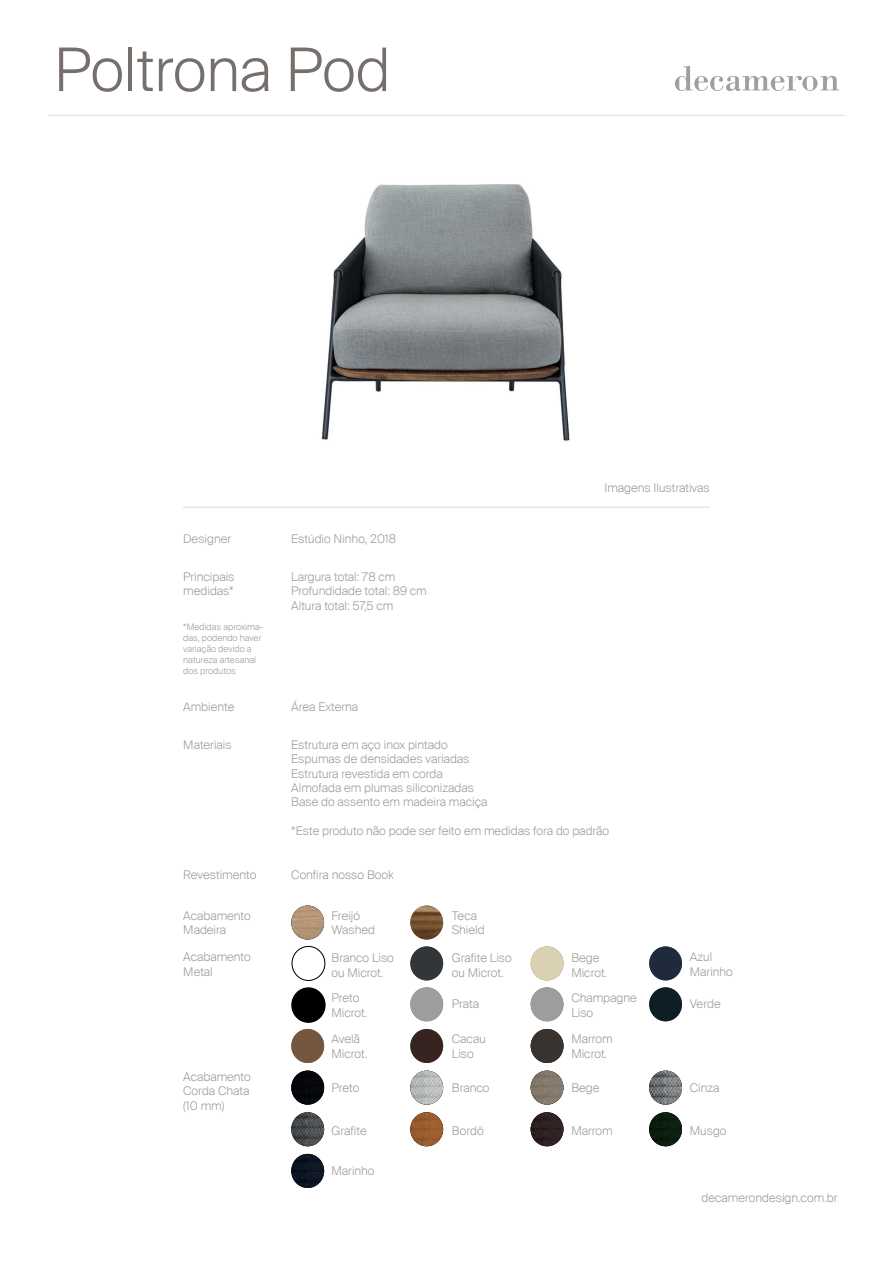
<style>
.page{position:relative;width:893px;height:1263px;background:#fff}
.page>*{position:absolute;margin:0;border:0;box-sizing:border-box;transform-origin:0 0}
.t1{font:300 60px "Suisse Intl";color:#766f6b}
.t2{font:300 12px/14.4px "Suisse Intl";color:#9f9d97}
.t3{font:300 9px/10.8px "Suisse Intl";color:#9f9d97}
</style>
<div class="page">
<svg style="left:675px;top:66px;width:164px;height:25px"></svg>
<hr style="left:49px;top:115px;width:795px;height:1px;background:#e5e8e7">
<hr style="left:183px;top:506px;width:527px;height:2px;background:#e5e8e7">
<img style="left:291px;top:905px;width:33px;height:34px">
<img style="left:410px;top:905px;width:33px;height:34px">
<svg style="left:292px;top:946px;width:33px;height:34px"></svg>
<div style="left:292px;top:946px;width:33px;height:35px;border:1px solid #000001;border-radius:50%"></div>
<svg style="left:410px;top:946px;width:33px;height:34px"></svg>
<svg style="left:531px;top:946px;width:32px;height:34px"></svg>
<svg style="left:649px;top:946px;width:33px;height:34px"></svg>
<svg style="left:292px;top:988px;width:33px;height:34px"></svg>
<div style="left:291px;top:987px;width:35px;height:36px;border:2px solid #000001;border-radius:50%"></div>
<svg style="left:410px;top:987px;width:33px;height:34px"></svg>
<svg style="left:531px;top:987px;width:32px;height:34px"></svg>
<svg style="left:649px;top:987px;width:33px;height:34px"></svg>
<svg style="left:410px;top:1029px;width:33px;height:34px"></svg>
<svg style="left:291px;top:1029px;width:33px;height:34px"></svg>
<svg style="left:531px;top:1029px;width:32px;height:34px"></svg>
<img style="left:291px;top:1070px;width:33px;height:34px">
<img style="left:410px;top:1070px;width:33px;height:34px">
<img style="left:531px;top:1070px;width:32px;height:34px">
<img style="left:649px;top:1070px;width:33px;height:34px">
<img style="left:291px;top:1112px;width:33px;height:34px">
<img style="left:410px;top:1112px;width:33px;height:34px">
<img style="left:531px;top:1112px;width:32px;height:34px">
<img style="left:649px;top:1112px;width:33px;height:34px">
<img style="left:291px;top:1154px;width:33px;height:34px">
<img style="left:321px;top:184px;width:249px;height:257px">
<p class="t1" style="left:54px;top:35px;width:338px">Poltrona Pod</p>
<p class="t2" style="left:183px;top:531px;width:49px">Designer</p>
<p class="t2" style="left:183px;top:569px;width:53px">Principais</p>
<p class="t2" style="left:183px;top:584px;width:52px">medidas*</p>
<p class="t3" style="left:183px;top:622px;width:81px">*Medidas aproxima&shy;das, podendo haver variação devido a natureza artesanal dos produtos</p>
<p class="t2" style="left:291px;top:531px;width:106px">Estúdio Ninho, 2018</p>
<p class="t2" style="left:291px;top:569px;width:106px">Largura total: 78 cm</p>
<p class="t2" style="left:291px;top:584px;width:137px">Profundidade total: 89 cm</p>
<p class="t2" style="left:291px;top:598px;width:104px">Altura total: 57,5 cm</p>
<p class="t2" style="left:605px;top:481px;width:107px">Imagens Ilustrativas</p>
<p class="t2" style="left:183px;top:699px;width:53px">Ambiente</p>
<p class="t2" style="left:183px;top:737px;width:50px">Materiais</p>
<p class="t2" style="left:183px;top:867px;width:75px">Revestimento</p>
<p class="t2" style="left:183px;top:908px;width:69px">Acabamento</p>
<p class="t2" style="left:183px;top:923px;width:44px">Madeira</p>
<p class="t2" style="left:183px;top:950px;width:69px">Acabamento</p>
<p class="t2" style="left:183px;top:964px;width:31px">Metal</p>
<p class="t2" style="left:183px;top:1069px;width:69px">Acabamento</p>
<p class="t2" style="left:183px;top:1084px;width:68px">Corda Chata</p>
<p class="t2" style="left:183px;top:1098px;width:43px">(10 mm)</p>
<p class="t2" style="left:291px;top:699px;width:69px">Área Externa</p>
<p class="t2" style="left:291px;top:737px;width:158px">Estrutura em aço inox pintado</p>
<p class="t2" style="left:291px;top:752px;width:180px">Espumas de densidades variadas</p>
<p class="t2" style="left:291px;top:766px;width:153px">Estrutura revestida em corda</p>
<p class="t2" style="left:291px;top:780px;width:184px">Almofada em plumas siliconizadas</p>
<p class="t2" style="left:291px;top:795px;width:198px">Base do assento em madeira maciça</p>
<p class="t2" style="left:291px;top:824px;width:319px">*Este produto não pode ser feito em medidas fora do padrão</p>
<p class="t2" style="left:291px;top:867px;width:104px">Confira nosso Book</p>
<p class="t2" style="left:332px;top:908px;width:30px">Freijó</p>
<p class="t2" style="left:332px;top:923px;width:45px">Washed</p>
<p class="t2" style="left:452px;top:908px;width:27px">Teca</p>
<p class="t2" style="left:452px;top:923px;width:34px">Shield</p>
<p class="t2" style="left:332px;top:951px;width:64px">Branco Liso ou Microt.</p>
<p class="t2" style="left:452px;top:951px;width:61px">Grafite Liso ou Microt.</p>
<p class="t2" style="left:571px;top:951px;width:30px">Bege</p>
<p class="t2" style="left:571px;top:965px;width:37px">Microt.</p>
<p class="t2" style="left:332px;top:991px;width:29px">Preto</p>
<p class="t2" style="left:332px;top:1005px;width:37px">Microt.</p>
<p class="t2" style="left:452px;top:997px;width:29px">Prata</p>
<p class="t2" style="left:571px;top:991px;width:67px">Champagne</p>
<p class="t2" style="left:571px;top:1005px;width:23px">Liso</p>
<p class="t2" style="left:690px;top:950px;width:24px">Azul</p>
<p class="t2" style="left:690px;top:964px;width:45px">Marinho</p>
<p class="t2" style="left:690px;top:997px;width:32px">Verde</p>
<p class="t2" style="left:452px;top:1032px;width:35px">Cacau</p>
<p class="t2" style="left:452px;top:1046px;width:23px">Liso</p>
<p class="t2" style="left:332px;top:1032px;width:30px">Avelã</p>
<p class="t2" style="left:332px;top:1046px;width:37px">Microt.</p>
<p class="t2" style="left:332px;top:1081px;width:29px">Preto</p>
<p class="t2" style="left:452px;top:1081px;width:39px">Branco</p>
<p class="t2" style="left:571px;top:1081px;width:30px">Bege</p>
<p class="t2" style="left:690px;top:1081px;width:31px">Cinza</p>
<p class="t2" style="left:332px;top:1123px;width:37px">Grafite</p>
<p class="t2" style="left:452px;top:1123px;width:33px">Bordô</p>
<p class="t2" style="left:571px;top:1123px;width:43px">Marrom</p>
<p class="t2" style="left:690px;top:1123px;width:38px">Musgo</p>
<p class="t2" style="left:332px;top:1163px;width:45px">Marinho</p>
<p class="t2" style="left:571px;top:1032px;width:43px">Marrom</p>
<p class="t2" style="left:571px;top:1046px;width:37px">Microt.</p>
<p class="t2" style="left:701px;top:1191px;width:138px">decamerondesign.com.br</p>
</div>
